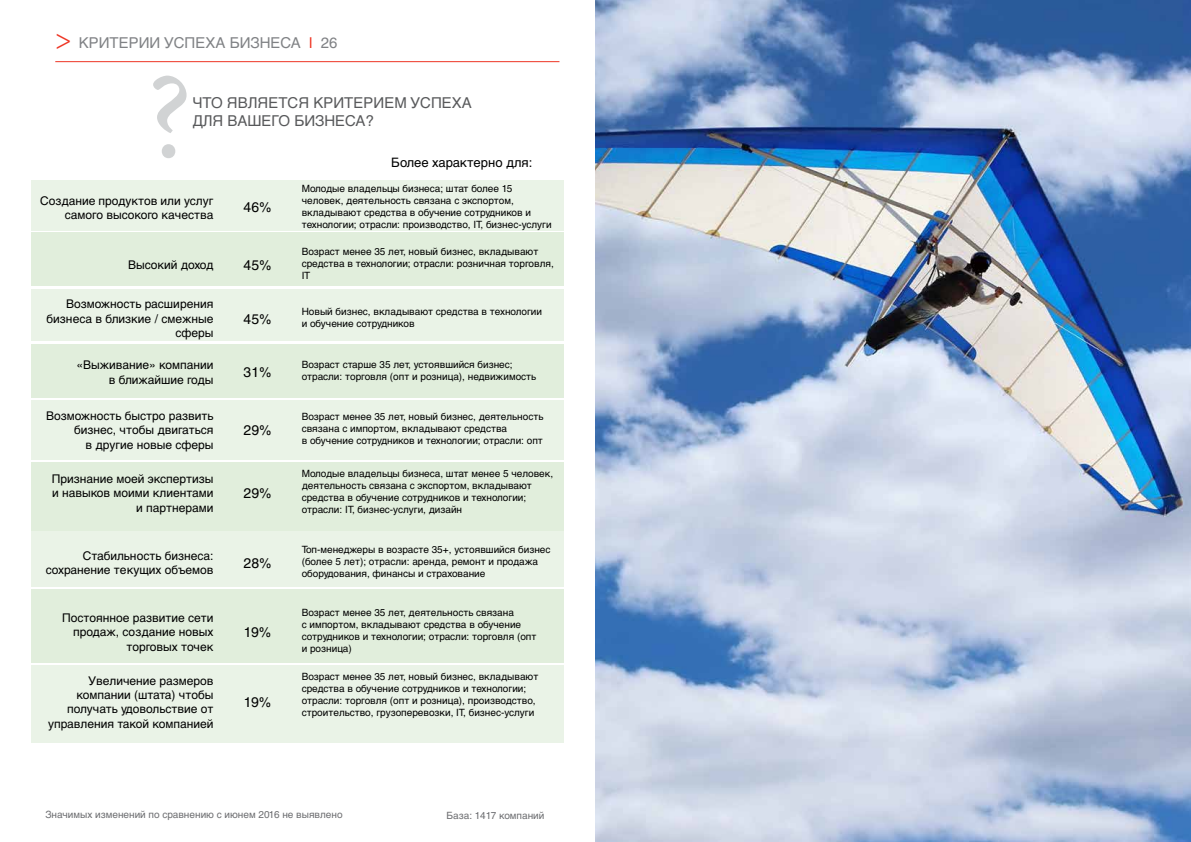
<style>
.page{position:relative;width:1191px;height:842px;background:#fff}
.page>*{position:absolute;margin:0;border:0;box-sizing:border-box;transform-origin:0 0}
.t1{font:122px "Minion Pro";color:#d1d3d4}
.t2{font:15px/18px "Helvetica C";color:#58595b}
.t3{font:15px "Helvetica C";color:#808285}
.t4{font:14px "Helvetica C";color:#000}
.t5{font:13px "Helvetica C";color:#000}
.t6{font:12px/14.4px "Helvetica C";color:#000;text-align:right}
.t7{font:10px/12px "Helvetica C";color:#000}
.t8{font:10px "Helvetica C";color:#6d6e71}
.s1{font-family:"Minion Pro";font-size:30px;color:#ee3524}
.s2{color:#ee3524}
</style>
<div class="page">
<div style="left:31px;top:180px;width:533px;height:51px;background:#eaf3e7"></div>
<div style="left:31px;top:289px;width:533px;height:52px;background:#eaf3e7"></div>
<div style="left:31px;top:400px;width:533px;height:60px;background:#eaf3e7"></div>
<div style="left:31px;top:531px;width:533px;height:56px;background:#eaf3e7"></div>
<div style="left:31px;top:232px;width:533px;height:54px;background:#e1eedc"></div>
<div style="left:31px;top:344px;width:533px;height:54px;background:#e1eedc"></div>
<div style="left:31px;top:462px;width:533px;height:68px;background:#e1eedc"></div>
<div style="left:31px;top:590px;width:533px;height:73px;background:#e1eedc"></div>
<div style="left:31px;top:665px;width:533px;height:78px;background:#eaf3e7"></div>
<hr style="left:55px;top:61px;width:504px;height:1px;background:#ee3524">
<img style="left:595px;top:0;width:596px;height:842px">
<h2 class="t3" style="left:55px;top:34px;width:284px"><span class="s1">&gt;</span> КРИТЕРИИ УСПЕХА БИЗНЕСА <span class="s2">l</span> 26</h2>
<h1 class="t1" style="left:146px;top:36px;width:48px">?</h1>
<h2 class="t2" style="left:193px;top:94px;width:281px">ЧТО ЯВЛЯЕТСЯ КРИТЕРИЕМ УСПЕХА<br>ДЛЯ ВАШЕГО БИЗНЕСА?</h2>
<h3 class="t5" style="left:391px;top:156px;width:143px">Более характерно для:</h3>
<p class="t6" style="left:40px;top:193px;width:175px">Создание продуктов или услуг самого высокого качества</p>
<h3 class="t4" style="left:243px;top:200px;width:30px">46%</h3>
<p class="t7" style="left:302px;top:182px;width:251px">Молодые владельцы бизнеса; штат более 15 человек, деятельность связана с экспортом, вкладывают средства в обучение сотрудников и технологии; отрасли: производство, IT, бизнес-услуги</p>
<p class="t6" style="left:128px;top:258px;width:87px">Высокий доход</p>
<h3 class="t4" style="left:243px;top:257px;width:30px">45%</h3>
<p class="t7" style="left:302px;top:246px;width:253px">Возраст менее 35 лет, новый бизнес, вкладывают средства в технологии; отрасли: розничная торговля,<br>IT</p>
<p class="t6" style="left:47px;top:297px;width:168px">Возможность расширения бизнеса в близкие / смежные сферы</p>
<h3 class="t4" style="left:243px;top:311px;width:30px">45%</h3>
<p class="t7" style="left:302px;top:305px;width:242px">Новый бизнес, вкладывают средства в технологии и обучение сотрудников</p>
<p class="t6" style="left:76px;top:358px;width:138px">«Выживание» компании в ближайшие годы</p>
<h3 class="t4" style="left:243px;top:365px;width:30px">31%</h3>
<p class="t7" style="left:302px;top:359px;width:236px">Возраст старше 35 лет, устоявшийся бизнес; отрасли: торговля (опт и розница), недвижимость</p>
<p class="t6" style="left:46px;top:408px;width:169px">Возможность быстро развить бизнес, чтобы двигаться<br>в другие новые сферы</p>
<p class="t7" style="left:302px;top:410px;width:243px">Возраст менее 35 лет, новый бизнес, деятельность связана с импортом, вкладывают средства<br>в обучение сотрудников и технологии; отрасли: опт</p>
<h3 class="t4" style="left:243px;top:422px;width:30px">29%</h3>
<p class="t6" style="left:52px;top:471px;width:163px">Признание моей экспертизы и навыков моими клиентами и партнерами</p>
<h3 class="t4" style="left:243px;top:485px;width:30px">29%</h3>
<p class="t6" style="left:46px;top:548px;width:169px">Стабильность бизнеса: сохранение текущих объемов</p>
<h3 class="t4" style="left:243px;top:555px;width:30px">28%</h3>
<p class="t6" style="left:62px;top:611px;width:153px">Постоянное развитие сети продаж, создание новых торговых точек</p>
<p class="t6" style="left:48px;top:673px;width:167px">Увеличение размеров компании (штата) чтобы получать удовольствие от управления такой компанией</p>
<h3 class="t4" style="left:244px;top:624px;width:29px">19%</h3>
<h3 class="t4" style="left:244px;top:694px;width:29px">19%</h3>
<p class="t7" style="left:302px;top:467px;width:253px">Молодые владельцы бизнеса, штат менее 5 человек, деятельность связана с экспортом, вкладывают средства в обучение сотрудников и технологии; отрасли: IT, бизнес-услуги, дизайн</p>
<p class="t7" style="left:302px;top:543px;width:250px">Топ-менеджеры в возрасте 35+, устоявшийся бизнес (более 5 лет); отрасли: аренда, ремонт и продажа оборудования, финансы и страхование</p>
<p class="t7" style="left:302px;top:607px;width:236px">Возраст менее 35 лет, деятельность связана<br>с импортом, вкладывают средства в обучение сотрудников и технологии; отрасли: торговля (опт и розница)</p>
<p class="t7" style="left:302px;top:670px;width:238px">Возраст менее 35 лет, новый бизнес, вкладывают средства в обучение сотрудников и технологии; отрасли: торговля (опт и розница), производство, строительство, грузоперевозки, IT, бизнес-услуги</p>
<p class="t8" style="left:45px;top:809px;width:299px">Значимых изменений по сравнению с июнем 2016 не выявлено</p>
<p class="t8" style="left:446px;top:810px;width:99px">База: 1417 компаний</p>
</div>
